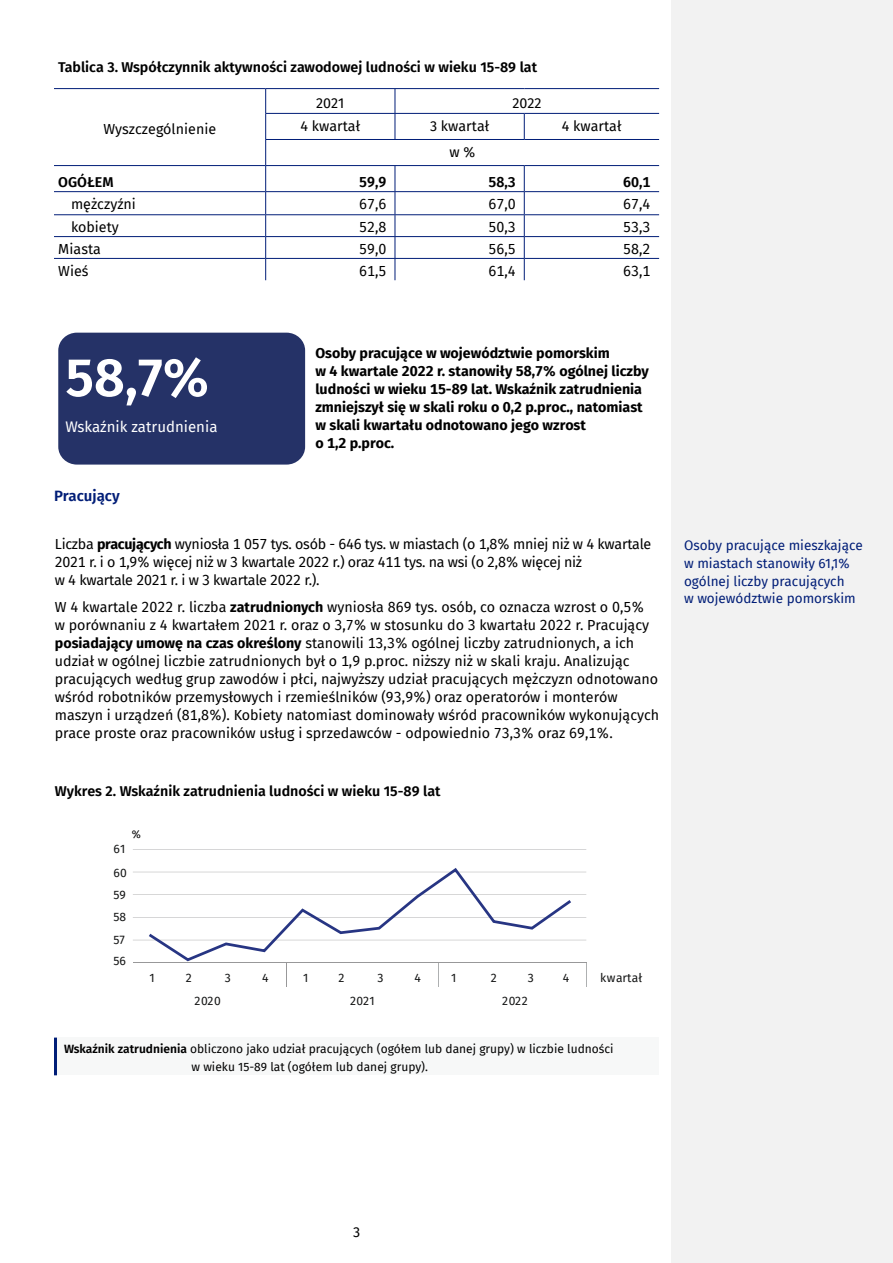
<style>
.page{position:relative;width:893px;height:1263px;background:#fff}
.page>*{position:absolute;margin:0;border:0;box-sizing:border-box;transform-origin:0 0}
.t1{font:600 54px "Fira Sans";color:#fff}
.t2{font:15px "Fira Sans";color:#fff}
.t3{font:600 15px "Fira Sans";color:#001d77}
.t4{font:14.25px/18px "Fira Sans";color:#000}
.t5{font:700 14.25px/18px "Fira Sans";color:#000}
.t6{font:14.25px/18px "Fira Sans";letter-spacing:-.02em;color:#000}
.t7{font:600 14.25px "Fira Sans";color:#000}
.t8{font:13.5px/18px "Fira Sans";color:#001d77}
.t9{font:12.15px/22.4px "Fira Sans";color:#141515}
.t10{font:12px/18px "Fira Sans";color:#000}
.t11{font:10.95px "Fira Sans";color:#000}
.s1{font-weight:700}
.s2{font-weight:600}
</style>
<div class="page">
<hr style="left:0;top:0;width:1px;height:1263px;background:#f2f2f2">
<div style="left:672px;top:0;width:221px;height:1263px;background:#f2f2f2"></div>
<svg style="left:395px;top:89px;width:1px;height:50px"></svg>
<svg style="left:524px;top:114px;width:1px;height:25px"></svg>
<hr style="left:54px;top:258px;width:212px;height:1px;background:#001d77">
<hr style="left:266px;top:258px;width:129px;height:1px;background:#001d77">
<svg style="left:265px;top:89px;width:1px;height:191px"></svg>
<hr style="left:395px;top:258px;width:129px;height:1px;background:#001d77">
<svg style="left:395px;top:166px;width:1px;height:114px"></svg>
<hr style="left:524px;top:258px;width:135px;height:1px;background:#001d77">
<svg style="left:524px;top:166px;width:1px;height:114px"></svg>
<hr style="left:54px;top:191px;width:212px;height:1px;background:#001d77">
<hr style="left:266px;top:191px;width:129px;height:1px;background:#001d77">
<hr style="left:395px;top:191px;width:129px;height:1px;background:#001d77">
<hr style="left:524px;top:191px;width:135px;height:1px;background:#001d77">
<hr style="left:54px;top:214px;width:212px;height:1px;background:#001d77">
<hr style="left:266px;top:214px;width:129px;height:1px;background:#001d77">
<hr style="left:395px;top:214px;width:129px;height:1px;background:#001d77">
<hr style="left:524px;top:214px;width:135px;height:1px;background:#001d77">
<hr style="left:54px;top:236px;width:212px;height:1px;background:#001d77">
<hr style="left:266px;top:236px;width:129px;height:1px;background:#001d77">
<hr style="left:395px;top:236px;width:129px;height:1px;background:#001d77">
<hr style="left:524px;top:236px;width:135px;height:1px;background:#001d77">
<hr style="left:265px;top:113px;width:130px;height:1px;background:#001d77">
<hr style="left:395px;top:113px;width:129px;height:1px;background:#001d77">
<hr style="left:524px;top:113px;width:135px;height:1px;background:#001d77">
<hr style="left:54px;top:165px;width:212px;height:1px;background:#001d77">
<hr style="left:265px;top:139px;width:130px;height:1px;background:#001d77">
<hr style="left:395px;top:139px;width:129px;height:1px;background:#001d77">
<hr style="left:524px;top:139px;width:135px;height:1px;background:#001d77">
<hr style="left:266px;top:165px;width:129px;height:1px;background:#001d77">
<hr style="left:395px;top:165px;width:129px;height:1px;background:#001d77">
<hr style="left:524px;top:165px;width:135px;height:1px;background:#001d77">
<hr style="left:54px;top:88px;width:212px;height:1px;background:#001d77">
<hr style="left:266px;top:88px;width:129px;height:1px;background:#001d77">
<hr style="left:395px;top:88px;width:129px;height:1px;background:#001d77">
<hr style="left:524px;top:88px;width:135px;height:1px;background:#001d77">
<div style="left:58px;top:333px;width:247px;height:132px;background:#253267;border-radius:18px"></div>
<div style="left:56px;top:1037px;width:603px;height:38px;background:#f7f8f8"></div>
<hr style="left:54px;top:1037px;width:3px;height:38px;background:#001d77">
<svg style="left:586px;top:963px;width:1px;height:24px"></svg>
<hr style="left:133px;top:849px;width:453px;height:1px;background:#989899">
<hr style="left:133px;top:872px;width:453px;height:1px;background:#989899">
<hr style="left:133px;top:894px;width:453px;height:1px;background:#989899">
<hr style="left:133px;top:917px;width:453px;height:1px;background:#989899">
<hr style="left:133px;top:940px;width:453px;height:1px;background:#989899">
<hr style="left:133px;top:962px;width:453px;height:1px;background:#989899">
<svg style="left:146px;top:868px;width:428px;height:119px"></svg>
<p class="t7" style="left:58px;top:55px;width:480px">Tablica 3. Współczynnik aktywności zawodowej ludności w wieku 15-89 lat</p>
<p class="t4" style="left:103px;top:119px;width:114px">Wyszczególnienie</p>
<p class="t4" style="left:316px;top:93px;width:30px">2021</p>
<p class="t4" style="left:512px;top:93px;width:31px">2022</p>
<p class="t4" style="left:301px;top:117px;width:61px">4 kwartał</p>
<p class="t4" style="left:430px;top:117px;width:61px">3 kwartał</p>
<p class="t4" style="left:562px;top:117px;width:61px">4 kwartał</p>
<p class="t4" style="left:449px;top:143px;width:27px">w %</p>
<p class="t7" style="left:58px;top:171px;width:57px">OGÓŁEM</p>
<p class="t7" style="left:359px;top:171px;width:29px">59,9</p>
<p class="t7" style="left:488px;top:171px;width:29px">58,3</p>
<p class="t7" style="left:623px;top:171px;width:29px">60,1</p>
<p class="t4" style="left:71px;top:195px;width:66px">mężczyźni</p>
<p class="t4" style="left:359px;top:195px;width:29px">67,6</p>
<p class="t4" style="left:488px;top:195px;width:29px">67,0</p>
<p class="t4" style="left:623px;top:195px;width:29px">67,4</p>
<p class="t4" style="left:71px;top:218px;width:49px">kobiety</p>
<p class="t4" style="left:359px;top:218px;width:29px">52,8</p>
<p class="t4" style="left:488px;top:218px;width:29px">50,3</p>
<p class="t4" style="left:623px;top:218px;width:29px">53,3</p>
<p class="t4" style="left:58px;top:240px;width:44px">Miasta</p>
<p class="t4" style="left:359px;top:240px;width:29px">59,0</p>
<p class="t4" style="left:488px;top:240px;width:29px">56,5</p>
<p class="t4" style="left:623px;top:240px;width:29px">58,2</p>
<p class="t4" style="left:58px;top:262px;width:32px">Wieś</p>
<p class="t4" style="left:359px;top:262px;width:29px">61,5</p>
<p class="t4" style="left:488px;top:262px;width:29px">61,4</p>
<p class="t4" style="left:623px;top:262px;width:29px">63,1</p>
<p class="t1" style="left:65px;top:333px;width:145px">58,7%</p>
<p class="t2" style="left:65px;top:415px;width:154px">Wskaźnik zatrudnienia</p>
<p class="t5" style="left:315px;top:343px;width:335px">Osoby pracujące w województwie pomorskim<br>w 4 kwartale 2022 r. stanowiły 58,7% ogólnej liczby ludności w wieku 15-89 lat. Wskaźnik zatrudnienia zmniejszył się w skali roku o 0,2 p.proc., natomiast w skali kwartału odnotowano jego wzrost<br>o 1,2 p.proc.</p>
<p class="t3" style="left:54px;top:484px;width:67px">Pracujący</p>
<p class="t6" style="left:55px;top:535px;width:598px">Liczba <span class="s1">pracujących</span> wyniosła 1 057 tys. osób - 646 tys. w miastach (o 1,8% mniej niż w 4 kwartale<br>2021 r. i o 1,9% więcej niż w 3 kwartale 2022 r.) oraz 411 tys. na wsi (o 2,8% więcej niż<br>w 4 kwartale 2021 r. i w 3 kwartale 2022 r.).</p>
<p class="t8" style="left:684px;top:535px;width:180px">Osoby pracujące mieszkające w miastach stanowiły 61,1% ogólnej liczby pracujących<br>w województwie pomorskim</p>
<p class="t4" style="left:55px;top:597px;width:606px">W 4 kwartale 2022 r. liczba <span class="s1">zatrudnionych</span> wyniosła 869 tys. osób, co oznacza wzrost o 0,5%<br>w porównaniu z 4 kwartałem 2021 r. oraz o 3,7% w stosunku do 3 kwartału 2022 r. Pracujący <span class="s1">posiadający umowę na czas określony</span> stanowili 13,3% ogólnej liczby zatrudnionych, a ich udział w ogólnej liczbie zatrudnionych był o 1,9 p.proc. niższy niż w skali kraju. Analizując pracujących według grup zawodów i płci, najwyższy udział pracujących mężczyzn odnotowano wśród robotników przemysłowych i rzemieślników (93,9%) oraz operatorów i monterów maszyn i urządzeń (81,8%). Kobiety natomiast dominowały wśród pracowników wykonujących prace proste oraz pracowników usług i sprzedawców - odpowiednio 73,3% oraz 69,1%.</p>
<p class="t7" style="left:55px;top:779px;width:387px">Wykres 2. Wskaźnik zatrudnienia ludności w wieku 15-89 lat</p>
<p class="t11" style="left:132px;top:826px;width:11px">%</p>
<p class="t9" style="left:114px;top:838px;width:15px">61<br>60<br>59<br>58<br>57<br>56</p>
<p class="t9" style="left:149px;top:966px;width:7px">1</p>
<p class="t9" style="left:186px;top:966px;width:7px">2</p>
<p class="t9" style="left:225px;top:966px;width:8px">3</p>
<p class="t9" style="left:262px;top:966px;width:8px">4</p>
<p class="t9" style="left:303px;top:966px;width:7px">1</p>
<p class="t9" style="left:338px;top:966px;width:7px">2</p>
<p class="t9" style="left:378px;top:966px;width:8px">3</p>
<p class="t9" style="left:414px;top:966px;width:8px">4</p>
<p class="t9" style="left:451px;top:966px;width:7px">1</p>
<p class="t9" style="left:491px;top:966px;width:7px">2</p>
<p class="t9" style="left:528px;top:966px;width:8px">3</p>
<p class="t9" style="left:195px;top:989px;width:28px">2020</p>
<p class="t9" style="left:350px;top:989px;width:26px">2021</p>
<p class="t9" style="left:502px;top:989px;width:27px">2022</p>
<p class="t9" style="left:563px;top:966px;width:8px">4</p>
<p class="t9" style="left:600px;top:966px;width:43px">kwartał</p>
<p class="t10" style="left:192px;top:1039px;width:424px;text-indent:-128px"><span class="s2">Wskaźnik zatrudnienia</span> obliczono jako udział pracujących (ogółem lub danej grupy) w liczbie ludności w wieku 15-89 lat (ogółem lub danej grupy).</p>
<p class="t4" style="left:353px;top:1223px;width:9px">3</p>
</div>
